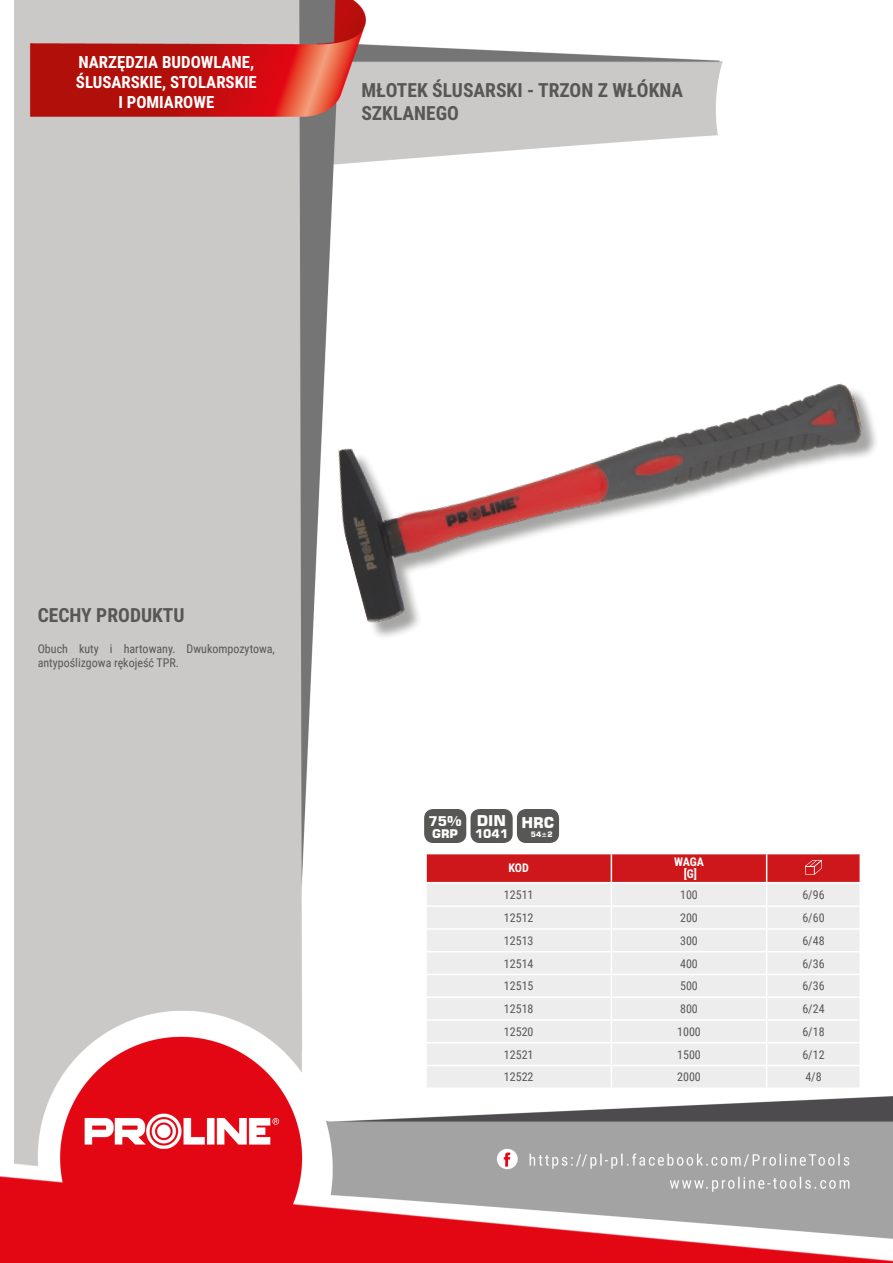
<style>
.page{position:relative;width:893px;height:1263px;background:#fff}
.page>*{position:absolute;margin:0;border:0;box-sizing:border-box;transform-origin:0 0}
.Lewo_bez_dzielenia{font:700 19.5px/23.4px "Roboto Condensed";color:#575756}
.MateriaĹ__CECHY{font:700 19.5px "Roboto Condensed";color:#575756}
.NagĹ_Ăłwek{font:700 16.8px/20.1px "Roboto Condensed";color:#fff;text-align:center}
.t1{font:700 14.85px "Square 721 BT";color:#fff}
.t2{font:700 13.35px "Square 721 BT";color:#fff}
.Center{font:12px "Roboto Condensed";color:#575756}
.Opisy{font:12px/14.4px "Roboto Condensed";color:#575756}
.Indeks{font:12px "Roboto Condensed";color:#575756}
.Ĺšrodek_bez_dzieleni{font:700 12px "Roboto Condensed";color:#fff}
.Tabelka_nagĹ_Ăłwek{font:700 12px "Roboto Condensed";color:#fff}
.Ĺšrodek__wymuszenie{font:700 12px "Roboto Condensed";color:#fff}
.t3{font:700 11.85px "Square 721 BT";color:#fff}
.t4{font:700 7.5px "Square 721 BT";color:#fff}
</style>
<div class="page">
<img style="left:0;top:0;width:893px;height:1263px">
<div style="left:342px;top:386px;width:538px;height:254px;background:#fff"></div>
<img style="left:323px;top:320px;width:556px;height:305px">
<hr style="left:425px;top:854px;width:2px;height:28px;background:#fff">
<hr style="left:425px;top:883px;width:2px;height:22px;background:#fff">
<hr style="left:425px;top:907px;width:2px;height:21px;background:#fff">
<hr style="left:425px;top:930px;width:2px;height:21px;background:#fff">
<hr style="left:425px;top:952px;width:2px;height:22px;background:#fff">
<hr style="left:425px;top:975px;width:2px;height:21px;background:#fff">
<hr style="left:425px;top:998px;width:2px;height:21px;background:#fff">
<hr style="left:425px;top:1021px;width:2px;height:21px;background:#fff">
<hr style="left:425px;top:1043px;width:2px;height:22px;background:#fff">
<hr style="left:425px;top:1066px;width:2px;height:21px;background:#fff">
<hr style="left:425px;top:853px;width:186px;height:1px;background:#fff">
<hr style="left:425px;top:882px;width:186px;height:1px;background:#fff">
<hr style="left:425px;top:905px;width:186px;height:2px;background:#fff">
<hr style="left:425px;top:928px;width:186px;height:2px;background:#fff">
<hr style="left:425px;top:951px;width:186px;height:1px;background:#fff">
<hr style="left:425px;top:974px;width:186px;height:1px;background:#fff">
<hr style="left:425px;top:996px;width:186px;height:2px;background:#fff">
<hr style="left:425px;top:1019px;width:186px;height:2px;background:#fff">
<hr style="left:425px;top:1042px;width:186px;height:1px;background:#fff">
<hr style="left:425px;top:1065px;width:186px;height:1px;background:#fff">
<hr style="left:425px;top:1087px;width:186px;height:2px;background:#fff">
<hr style="left:611px;top:1087px;width:156px;height:2px;background:#fff">
<hr style="left:767px;top:1087px;width:94px;height:2px;background:#fff">
<svg style="left:426px;top:853px;width:435px;height:234px;background:#ebd6d6"></svg>
<div style="left:425px;top:810px;width:41px;height:32px;background:#575756;border-radius:8px"></div>
<div style="left:424px;top:809px;width:42px;height:34px;border:1px solid #575756;border-radius:8px"></div>
<div style="left:471px;top:810px;width:41px;height:32px;background:#575756;border-radius:8px"></div>
<div style="left:471px;top:809px;width:42px;height:34px;border:1px solid #575756;border-radius:8px"></div>
<div style="left:518px;top:810px;width:40px;height:32px;background:#575756;border-radius:8px"></div>
<div style="left:517px;top:809px;width:42px;height:34px;border:1px solid #575756;border-radius:8px"></div>
<p class="NagĹ_Ăłwek" style="left:76px;top:51px;width:182px">NARZĘDZIA BUDOWLANE,<br>ŚLUSARSKIE, STOLARSKIE<br>I POMIAROWE</p>
<p class="Lewo_bez_dzielenia" style="left:361px;top:77px;width:323px">MŁOTEK ŚLUSARSKI - TRZON Z WŁÓKNA<br>SZKLANEGO</p>
<p class="MateriaĹ__CECHY" style="left:38px;top:601px;width:148px">CECHY PRODUKTU</p>
<p class="Opisy" style="left:38px;top:641px;width:239px">Obuch kuty i hartowany. Dwukompozytowa, antypoślizgowa rękojeść TPR.</p>
<p class="t2" style="left:428px;top:813px;width:35px">75%</p>
<p class="t3" style="left:432px;top:826px;width:28px">GRP</p>
<p class="t1" style="left:477px;top:812px;width:31px">DIN</p>
<p class="t3" style="left:475px;top:827px;width:35px">1041</p>
<p class="t1" style="left:477px;top:814px;width:79px">HRC HRC</p>
<p class="t4" style="left:531px;top:830px;width:23px">54±2</p>
<p class="Tabelka_nagĹ_Ăłwek" style="left:508px;top:860px;width:22px">KOD</p>
<p class="Ĺšrodek_bez_dzieleni" style="left:674px;top:854px;width:31px">WAGA</p>
<p class="Ĺšrodek__wymuszenie" style="left:684px;top:866px;width:15px">[G]</p>
<p class="Indeks" style="left:504px;top:886px;width:31px">12511</p>
<p class="Center" style="left:680px;top:886px;width:19px">100</p>
<p class="Center" style="left:802px;top:886px;width:24px">6/96</p>
<p class="Indeks" style="left:504px;top:909px;width:31px">12512</p>
<p class="Center" style="left:680px;top:909px;width:19px">200</p>
<p class="Center" style="left:802px;top:909px;width:24px">6/60</p>
<p class="Indeks" style="left:504px;top:932px;width:31px">12513</p>
<p class="Center" style="left:680px;top:932px;width:19px">300</p>
<p class="Center" style="left:802px;top:932px;width:24px">6/48</p>
<p class="Indeks" style="left:504px;top:955px;width:31px">12514</p>
<p class="Center" style="left:680px;top:955px;width:19px">400</p>
<p class="Center" style="left:802px;top:955px;width:24px">6/36</p>
<p class="Indeks" style="left:504px;top:978px;width:31px">12515</p>
<p class="Center" style="left:680px;top:978px;width:19px">500</p>
<p class="Center" style="left:802px;top:978px;width:24px">6/36</p>
<p class="Indeks" style="left:504px;top:1000px;width:31px">12518</p>
<p class="Center" style="left:680px;top:1000px;width:19px">800</p>
<p class="Center" style="left:802px;top:1000px;width:24px">6/24</p>
<p class="Indeks" style="left:504px;top:1023px;width:31px">12520</p>
<p class="Center" style="left:677px;top:1023px;width:25px">1000</p>
<p class="Center" style="left:802px;top:1023px;width:24px">6/18</p>
<p class="Indeks" style="left:504px;top:1046px;width:31px">12521</p>
<p class="Center" style="left:677px;top:1046px;width:25px">1500</p>
<p class="Center" style="left:802px;top:1046px;width:24px">6/12</p>
<p class="Indeks" style="left:504px;top:1069px;width:31px">12522</p>
<p class="Center" style="left:677px;top:1069px;width:25px">2000</p>
<p class="Center" style="left:805px;top:1069px;width:18px">4/8</p>
</div>
